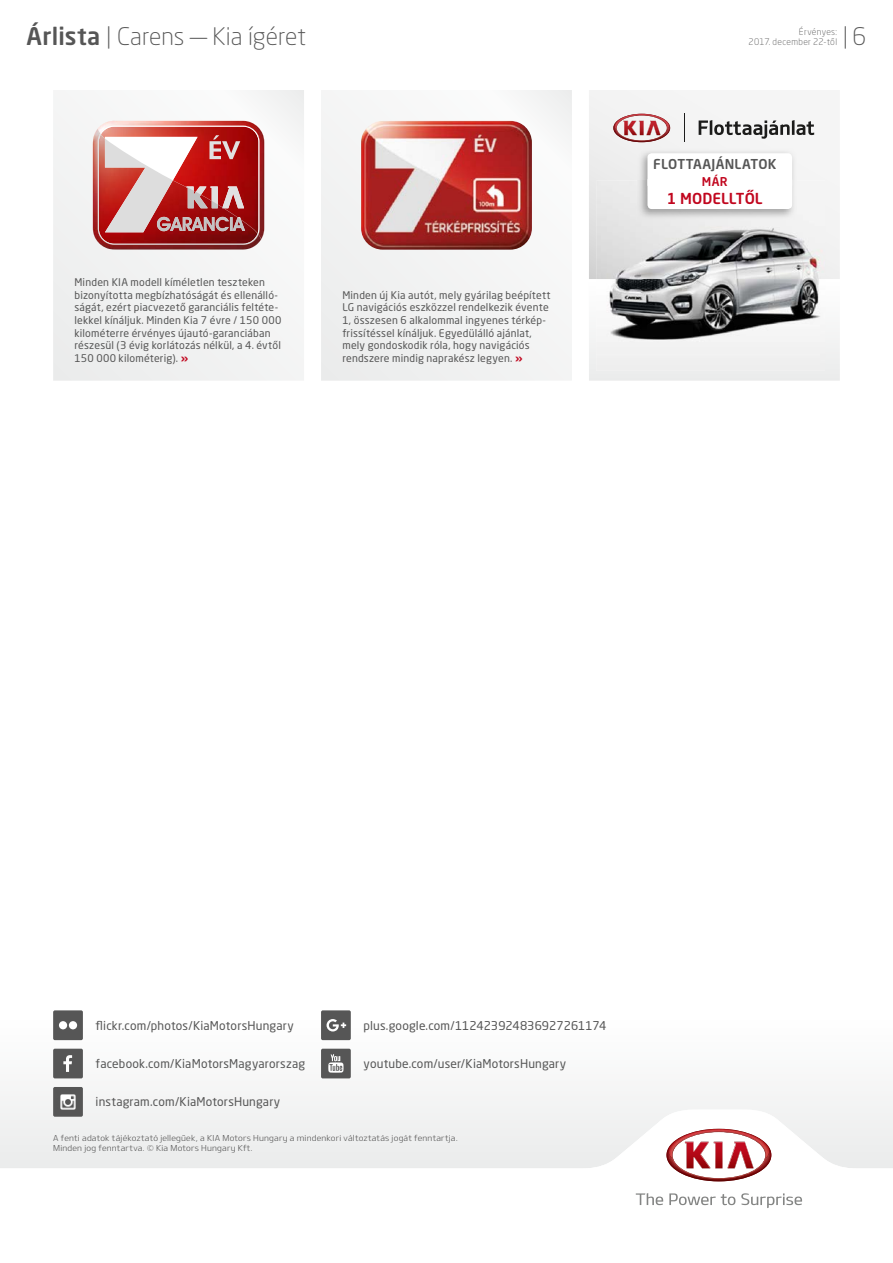
<style>
.page{position:relative;width:893px;height:1263px;background:#fff}
.page>*{position:absolute;margin:0;border:0;box-sizing:border-box;transform-origin:0 0}
.t1{font:300 24px "Neo Sans Pro";color:#565656}
.t2{font:500 15px "Neo Sans Pro";letter-spacing:.005em;color:#c1061e}
.t3{font:500 13.5px "Neo Sans Pro";letter-spacing:.01em;color:#565656}
.t4{font:12px "Neo Sans Pro";letter-spacing:.015em;color:#565656}
.t5{font:500 12px "Neo Sans Pro";color:#c1061e}
.t6{font:10.5px/12.6px "Neo Sans Pro";letter-spacing:.015em;color:#565656}
.t7{font:300 9px/10.8px "Neo Sans Pro";letter-spacing:.03em;color:#565656;text-align:right}
.t8{font:8.25px/9.9px "Design KOTFL";letter-spacing:.025em;color:#565656}
.s1{font-weight:500}
.s2{font-weight:700;color:#c1061e}
</style>
<div class="page">
<svg style="left:0;top:1039px;width:893px;height:70px"></svg>
<svg style="left:0;top:1109px;width:893px;height:97px;fill:#f2f2f2"></svg>
<svg style="left:636px;top:1193px;width:27px;height:12px"></svg>
<svg style="left:669px;top:1193px;width:66px;height:12px"></svg>
<svg style="left:741px;top:1193px;width:61px;height:15px"></svg>
<svg style="left:666px;top:1129px;width:106px;height:53px"></svg>
<div style="left:53px;top:90px;width:251px;height:291px;background:#f3f3f3"></div>
<img style="left:260px;top:121px;width:4px;height:119px">
<svg style="left:93px;top:121px;width:167px;height:129px;background:#c26665"></svg>
<div style="left:321px;top:90px;width:251px;height:291px;background:#f3f3f3"></div>
<img style="left:361px;top:121px;width:171px;height:129px">
<div style="left:321px;top:1049px;width:30px;height:29px;background:#565656;border-radius:2px"></div>
<svg style="left:328px;top:1054px;width:15px;height:19px"></svg>
<div style="left:53px;top:1010px;width:30px;height:30px;background:#565656;border-radius:2px"></div>
<div style="left:69px;top:1021px;width:8px;height:8px;background:#fff;border-radius:50%"></div>
<div style="left:59px;top:1021px;width:8px;height:8px;background:#fff;border-radius:50%"></div>
<div style="left:321px;top:1010px;width:30px;height:30px;background:#565656;border-radius:2px"></div>
<svg style="left:327px;top:1019px;width:19px;height:12px"></svg>
<div style="left:53px;top:1087px;width:30px;height:30px;background:#565656;border-radius:2px"></div>
<img style="left:60px;top:1094px;width:16px;height:16px">
<div style="left:53px;top:1049px;width:30px;height:29px;background:#565656;border-radius:2px"></div>
<svg style="left:63px;top:1055px;width:9px;height:17px"></svg>
<div style="left:589px;top:330px;width:251px;height:51px;background:#eceded"></div>
<div style="left:589px;top:90px;width:251px;height:189px;background:#f4f4f4"></div>
<img style="left:596px;top:181px;width:229px;height:190px">
<svg style="left:613px;top:114px;width:57px;height:28px"></svg>
<svg style="left:684px;top:113px;width:1px;height:29px"></svg>
<svg style="left:699px;top:120px;width:115px;height:19px"></svg>
<img style="left:637px;top:149px;width:159px;height:70px">
<svg style="left:647px;top:153px;width:145px;height:56px"></svg>
<h1 class="t1" style="left:27px;top:22px;width:281px"><span class="s1">Árlista</span> | Carens — Kia ígéret</h1>
<p class="t6" style="left:74px;top:276px;width:208px">Minden KIA modell kíméletlen teszteken bizonyította megbízhatóságát és ellenálló&shy;ságát, ezért piacvezető garanciális feltéte&shy;lekkel kínáljuk. Minden Kia 7 évre / 150 000 kilométerre érvényes újautó-garanciában részesül (3 évig korlátozás nélkül, a 4. évtől 150 000 kilométerig). <span class="s2">»</span></p>
<p class="t6" style="left:342px;top:288px;width:210px">Minden új Kia autót, mely gyárilag beépített LG navigációs eszközzel rendelkezik évente 1, összesen 6 alkalommal ingyenes térkép&shy;frissítéssel kínáljuk. Egyedülálló ajánlat, mely gondoskodik róla, hogy navigációs rendszere mindig naprakész legyen. <span class="s2">»</span></p>
<p class="t7" style="left:748px;top:26px;width:90px">Érvényes:<br>2017. december 22-től</p>
<h1 class="t1" style="left:843px;top:22px;width:25px">|6</h1>
<p class="t3" style="left:653px;top:156px;width:125px">FLOTTAAJÁNLATOK</p>
<p class="t5" style="left:702px;top:174px;width:27px">MÁR</p>
<h2 class="t2" style="left:667px;top:189px;width:97px">1 MODELLTŐL</h2>
<p class="t4" style="left:96px;top:1018px;width:200px">flickr.com/photos/KiaMotorsHungary</p>
<p class="t4" style="left:364px;top:1018px;width:244px">plus.google.com/112423924836927261174</p>
<p class="t4" style="left:96px;top:1056px;width:211px">facebook.com/KiaMotorsMagyarorszag</p>
<p class="t4" style="left:96px;top:1095px;width:186px">instagram.com/KiaMotorsHungary</p>
<p class="t4" style="left:364px;top:1056px;width:204px">youtube.com/user/KiaMotorsHungary</p>
<p class="t8" style="left:53px;top:1132px;width:406px">A fenti adatok tájékoztató jellegűek, a KIA Motors Hungary a mindenkori változtatás jogát fenntartja.<br>Minden jog fenntartva. © Kia Motors Hungary Kft.</p>
</div>
